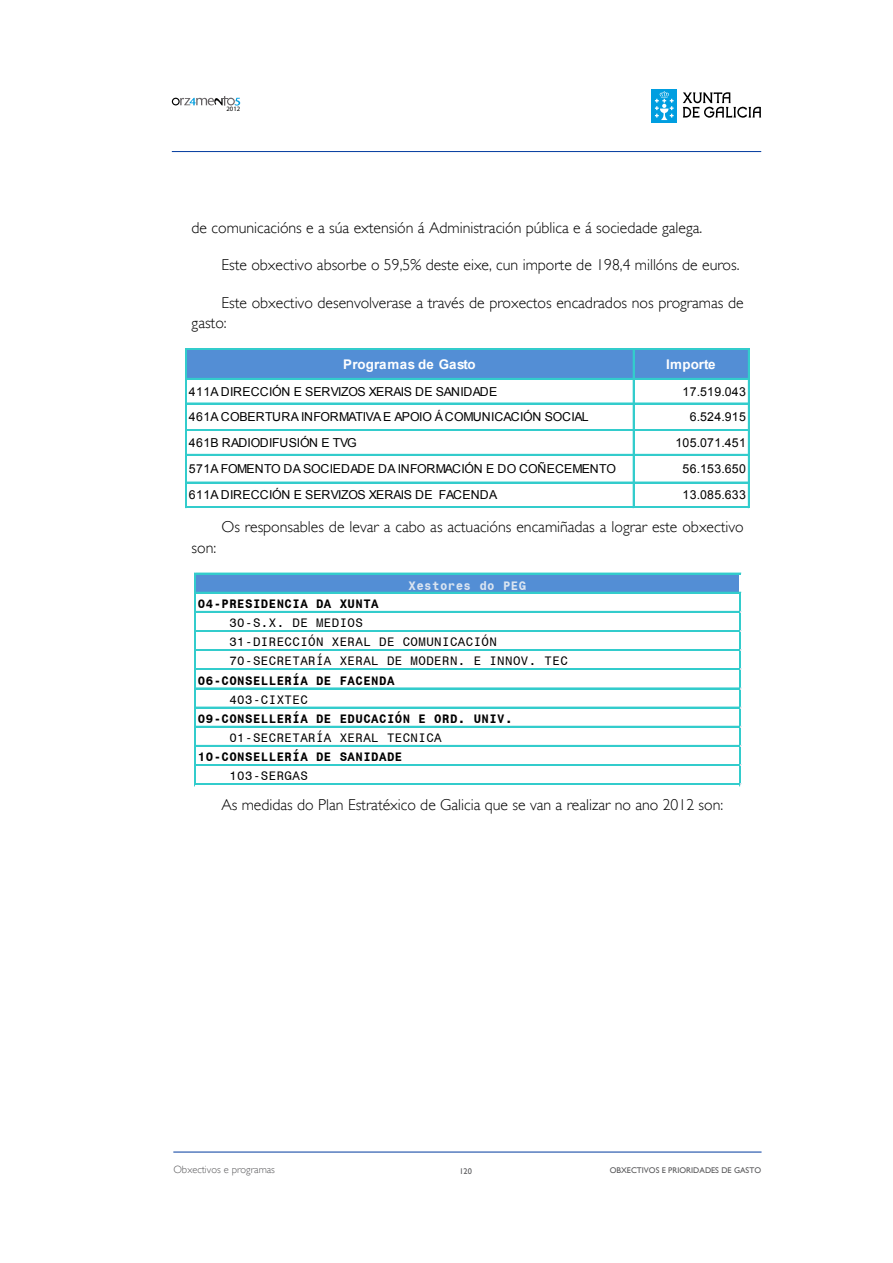
<style>
.page{position:relative;width:893px;height:1263px;background:#fff}
.page>*{position:absolute;margin:0;border:0;box-sizing:border-box;transform-origin:0 0}
.t1{font:300 15.75px/20.5px "Gill Sans";color:#000}
.t2{font:700 13.35px "Arial";letter-spacing:.005em;color:#fff}
.t3{font:12.45px/19.2px "Monospace 821 BT";letter-spacing:.035em;color:#000}
.t4{font:700 12.45px "Monospace 821 BT";letter-spacing:.035em;color:#000}
.t5{font:700 12.45px "Monospace 821 BT";letter-spacing:.035em;color:#dbe5f1}
.t6{font:12.3px "Arial";color:#000}
.t7{font:12.3px "Arial";letter-spacing:-.03em;color:#000}
.t8{font:12.3px "Arial";letter-spacing:.025em;color:#000}
.t9{font:300 10.5px "Gill Sans";color:#58585a}
.t10{font:8.25px "Gill Sans";color:#58585a}
.t11{font:6.6px "Myriad Pro";color:#000}
</style>
<div class="page">
<svg style="left:172px;top:96px;width:68px;height:10px"></svg>
<hr style="left:173px;top:1152px;width:588px;height:1px;background:#003a9e">
<hr style="left:172px;top:151px;width:589px;height:1px;background:#003a9e">
<div style="left:651px;top:89px;width:26px;height:34px;background:#009ee0"></div>
<svg style="left:655px;top:91px;width:19px;height:29px"></svg>
<svg style="left:683px;top:92px;width:78px;height:26px"></svg>
<div style="left:187px;top:350px;width:562px;height:29px;background:#538ed5"></div>
<hr style="left:186px;top:349px;width:1px;height:159px;background:#3cc">
<hr style="left:633px;top:350px;width:1px;height:158px;background:#3cc">
<hr style="left:748px;top:350px;width:1px;height:158px;background:#3cc">
<hr style="left:187px;top:348px;width:562px;height:1px;background:#3cc">
<hr style="left:187px;top:349px;width:562px;height:1px;background:#3cc">
<hr style="left:187px;top:378px;width:562px;height:1px;background:#3cc">
<hr style="left:187px;top:403px;width:562px;height:1px;background:#3cc">
<hr style="left:187px;top:429px;width:562px;height:1px;background:#3cc">
<hr style="left:187px;top:430px;width:562px;height:1px;background:#3cc">
<hr style="left:187px;top:454px;width:562px;height:1px;background:#3cc">
<hr style="left:187px;top:482px;width:562px;height:1px;background:#3cc">
<hr style="left:187px;top:506px;width:562px;height:1px;background:#3cc">
<hr style="left:187px;top:507px;width:562px;height:1px;background:#3cc">
<div style="left:196px;top:574px;width:545px;height:19px;background:#538ed5"></div>
<svg style="left:740px;top:574px;width:1px;height:18px"></svg>
<hr style="left:196px;top:573px;width:545px;height:1px;background:#3cc">
<svg style="left:194px;top:573px;width:2px;height:19px"></svg>
<hr style="left:196px;top:592px;width:545px;height:1px;background:#3cc">
<hr style="left:196px;top:611px;width:545px;height:1px;background:#3cc">
<hr style="left:196px;top:630px;width:545px;height:2px;background:#3cc">
<hr style="left:196px;top:649px;width:545px;height:1px;background:#3cc">
<hr style="left:196px;top:650px;width:545px;height:1px;background:#3cc">
<hr style="left:196px;top:668px;width:545px;height:1px;background:#3cc">
<hr style="left:196px;top:669px;width:545px;height:1px;background:#3cc">
<hr style="left:196px;top:688px;width:545px;height:1px;background:#3cc">
<hr style="left:196px;top:707px;width:545px;height:1px;background:#3cc">
<hr style="left:196px;top:726px;width:545px;height:1px;background:#3cc">
<hr style="left:196px;top:745px;width:545px;height:1px;background:#3cc">
<hr style="left:196px;top:764px;width:545px;height:2px;background:#3cc">
<hr style="left:196px;top:783px;width:545px;height:1px;background:#3cc">
<hr style="left:196px;top:784px;width:545px;height:1px;background:#3cc">
<hr style="left:194px;top:592px;width:1px;height:194px;background:#3cc">
<hr style="left:195px;top:592px;width:1px;height:193px;background:#3cc">
<hr style="left:739px;top:593px;width:1px;height:193px;background:#3cc">
<hr style="left:740px;top:593px;width:1px;height:192px;background:#3cc">
<p class="t11" style="left:226px;top:105px;width:15px">2012</p>
<p class="t1" style="left:192px;top:218px;width:512px">de comunicacións e a súa extensión á Administración pública e á sociedade galega.</p>
<p class="t1" style="left:221px;top:255px;width:520px">Este obxectivo absorbe o 59,5% deste eixe, cun importe de 198,4 millóns de euros.</p>
<p class="t1" style="left:192px;top:293px;width:553px;text-indent:30px">Este obxectivo desenvolverase a través de proxectos encadrados nos programas de gasto:</p>
<p class="t2" style="left:343px;top:356px;width:134px">Programas de Gasto</p>
<p class="t2" style="left:666px;top:356px;width:51px">Importe</p>
<p class="t6" style="left:189px;top:383px;width:310px">411A DIRECCIÓN E SERVIZOS XERAIS DE SANIDADE</p>
<p class="t6" style="left:682px;top:383px;width:65px">17.519.043</p>
<p class="t7" style="left:189px;top:409px;width:401px">461A COBERTURA INFORMATIVA E APOIO Á COMUNICACIÓN SOCIAL</p>
<p class="t6" style="left:690px;top:409px;width:58px">6.524.915</p>
<p class="t7" style="left:189px;top:435px;width:169px">461B RADIODIFUSIÓN E TVG</p>
<p class="t8" style="left:675px;top:435px;width:72px">105.071.451</p>
<p class="t6" style="left:189px;top:460px;width:428px">571A FOMENTO DA SOCIEDADE DA INFORMACIÓN E DO COÑECEMENTO</p>
<p class="t6" style="left:682px;top:460px;width:65px">56.153.650</p>
<p class="t6" style="left:189px;top:487px;width:310px">611A DIRECCIÓN E SERVIZOS XERAIS DE FACENDA</p>
<p class="t6" style="left:682px;top:487px;width:65px">13.085.633</p>
<p class="t1" style="left:221px;top:517px;width:524px">Os responsables de levar a cabo as actuacións encamiñadas a lograr este obxectivo</p>
<p class="t1" style="left:192px;top:537px;width:26px">son:</p>
<p class="t5" style="left:408px;top:578px;width:119px">Xestores do PEG</p>
<p class="t4" style="left:198px;top:596px;width:182px">04-PRESIDENCIA DA XUNTA</p>
<p class="t3" style="left:229px;top:613px;width:340px">30-S.X. DE MEDIOS<br>31-DIRECCIÓN XERAL DE COMUNICACIÓN<br>70-SECRETARÍA XERAL DE MODERN. E INNOV. TEC</p>
<p class="t4" style="left:198px;top:672px;width:198px">06-CONSELLERÍA DE FACENDA</p>
<p class="t3" style="left:229px;top:689px;width:80px">403-CIXTEC</p>
<p class="t4" style="left:198px;top:711px;width:316px">09-CONSELLERÍA DE EDUCACIÓN E ORD. UNIV.</p>
<p class="t3" style="left:229px;top:728px;width:214px">01-SECRETARÍA XERAL TECNICA</p>
<p class="t4" style="left:198px;top:749px;width:206px">10-CONSELLERÍA DE SANIDADE</p>
<p class="t3" style="left:229px;top:766px;width:80px">103-SERGAS</p>
<p class="t1" style="left:221px;top:794px;width:503px">As medidas do Plan Estratéxico de Galicia que se van a realizar no ano 2012 son:</p>
<p class="t9" style="left:173px;top:1164px;width:103px">Obxectivos e programas</p>
<p class="t10" style="left:610px;top:1165px;width:153px">OBXECTIVOS E PRIORIDADES DE GASTO</p>
<p class="t10" style="left:459px;top:1166px;width:14px">120</p>
</div>
